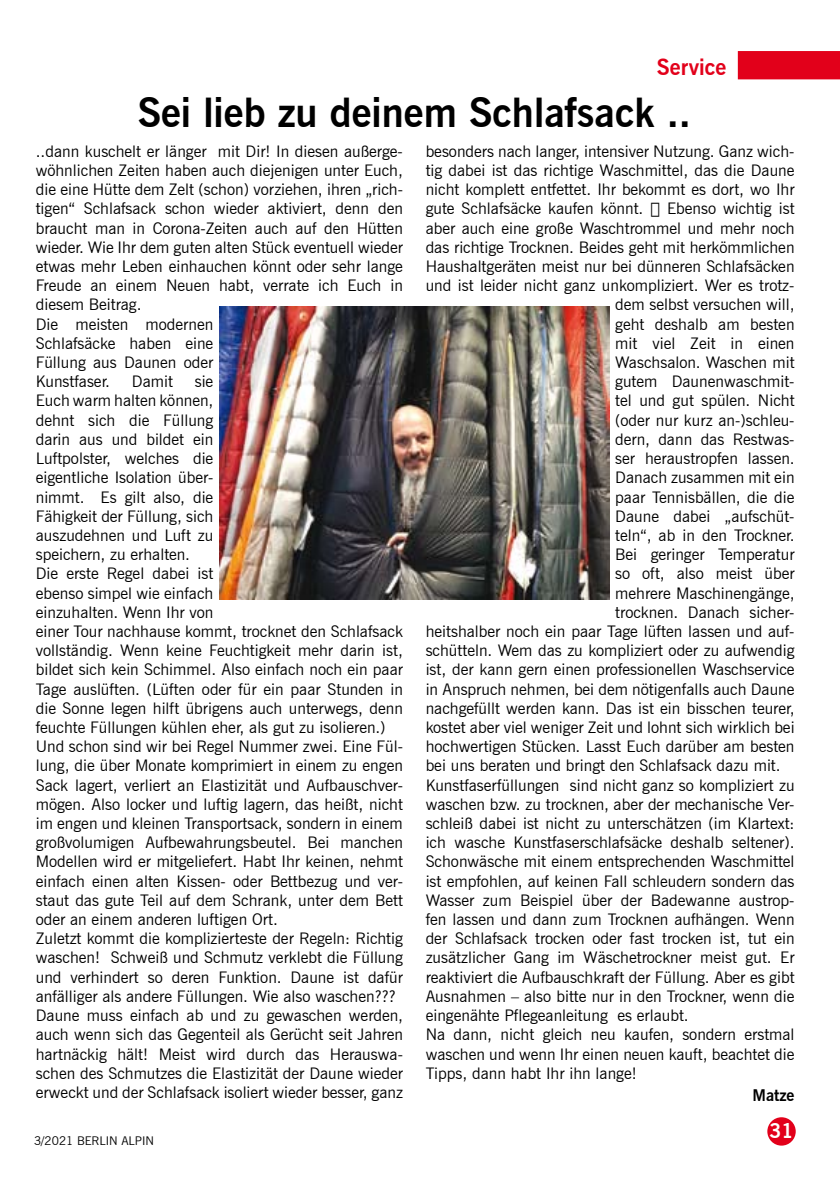
<style>
.page{position:relative;width:840px;height:1191px;background:#fff}
.page>*{position:absolute;margin:0;border:0;box-sizing:border-box;transform-origin:0 0}
.t1{font:700 40px "News Gothic BT";color:#000}
.t2{font:700 22px "News Gothic BT";color:#e2001a}
.t3{font:700 20px "News Gothic BT";color:#fffffd}
.t4{font:16px/19.2px "News Gothic BT";color:#000}
.t5{font:700 16px "News Gothic BT";color:#000}
.t6{font:12px "News Gothic BT";color:#000}
</style>
<div class="page">
<div style="left:737px;top:51px;width:102px;height:28px;background:#e2001a"></div>
<div style="left:767px;top:1118px;width:27px;height:26px;background:#e2001a;border-radius:50%"></div>
<div style="left:766px;top:1117px;width:29px;height:28px;border:2px solid #e2001a;border-radius:50%"></div>
<img style="left:219px;top:306px;width:390px;height:293px">
<h2 class="t2" style="left:656px;top:54px;width:71px">Service</h2>
<h1 class="t1" style="left:138px;top:88px;width:554px">Sei lieb zu deinem Schlafsack ..</h1>
<p class="t4" style="left:36px;top:141px;width:368px">..dann kuschelt er länger mit Dir! In diesen außerge&shy;wöhnlichen Zeiten haben auch diejenigen unter Euch, die eine Hütte dem Zelt (schon) vorziehen, ihren „rich&shy;tigen“ Schlafsack schon wieder aktiviert, denn den braucht man in Corona-Zeiten auch auf den Hütten wieder. Wie Ihr dem guten alten Stück eventuell wieder etwas mehr Leben einhauchen könnt oder sehr lange Freude an einem Neuen habt, verrate ich Euch in diesem Beitrag.<br>Die meisten modernen<br>Schlafsäcke haben eine<br>Füllung aus Daunen oder<br>Kunstfaser.</p>
<p class="t4" style="left:36px;top:372px;width:368px;text-indent:159px">sie<br>Euch warm halten können,<br>dehnt sich die Füllung<br>darin aus und bildet ein<br>Luftpolster, welches die<br>eigentliche Isolation über-<br>nimmt. Es gilt also, die<br>Fähigkeit der Füllung, sich<br>auszudehnen und Luft zu<br>speichern, zu erhalten.<br>Die erste Regel dabei ist<br>ebenso simpel wie einfach<br>einzuhalten. Wenn Ihr von<br>einer Tour nachhause kommt, trocknet den Schlafsack vollständig. Wenn keine Feuchtigkeit mehr darin ist, bildet sich kein Schimmel. Also einfach noch ein paar Tage auslüften. (Lüften oder für ein paar Stunden in die Sonne legen hilft übrigens auch unterwegs, denn feuchte Füllungen kühlen eher, als gut zu isolieren.)<br>Und schon sind wir bei Regel Nummer zwei. Eine Fül&shy;lung, die über Monate komprimiert in einem zu engen Sack lagert, verliert an Elastizität und Aufbauschver&shy;mögen. Also locker und luftig lagern, das heißt, nicht im engen und kleinen Transportsack, sondern in einem großvolumigen Aufbewahrungsbeutel. Bei manchen Modellen wird er mitgeliefert. Habt Ihr keinen, nehmt einfach einen alten Kissen- oder Bettbezug und ver&shy;staut das gute Teil auf dem Schrank, unter dem Bett oder an einem anderen luftigen Ort.<br>Zuletzt kommt die komplizierteste der Regeln: Richtig waschen! Schweiß und Schmutz verklebt die Füllung und verhindert so deren Funktion. Daune ist dafür anfälliger als andere Füllungen. Wie also waschen???<br>Daune muss einfach ab und zu gewaschen werden, auch wenn sich das Gegenteil als Gerücht seit Jahren hartnäckig hält! Meist wird durch das Herauswa&shy;schen des Schmutzes die Elastizität der Daune wieder erweckt und der Schlafsack isoliert wieder besser, ganz</p>
<p class="t4" style="left:132px;top:372px;width:43px">Damit</p>
<p class="t6" style="left:34px;top:1133px;width:121px">3/2021 BERLIN ALPIN</p>
<p class="t4" style="left:425px;top:141px;width:370px;text-align:justify">besonders nach langer, intensiver Nutzung. Ganz wich&shy;tig dabei ist das richtige Waschmittel, das die Daune nicht komplett entfettet. Ihr bekommt es dort, wo Ihr gute Schlafsäcke kaufen könnt.</p>
<p class="t4" style="left:666px;top:199px;width:129px">Ebenso wichtig ist</p>
<p class="t4" style="left:425px;top:218px;width:370px">aber auch eine große Waschtrommel und mehr noch</p>
<p class="t4" style="left:425px;top:237px;width:370px">das richtige Trocknen. Beides geht mit herkömmlichen</p>
<p class="t4" style="left:425px;top:257px;width:370px">Haushaltgeräten meist nur bei dünneren Schlafsäcken</p>
<p class="t4" style="left:425px;top:276px;width:370px">und ist leider nicht ganz unkompliziert. Wer es trotz-</p>
<p class="t4" style="left:615px;top:295px;width:181px">dem selbst versuchen will,</p>
<p class="t4" style="left:615px;top:314px;width:181px">geht deshalb am besten</p>
<p class="t4" style="left:615px;top:333px;width:181px">mit viel Zeit in einen</p>
<p class="t4" style="left:615px;top:353px;width:181px">Waschsalon. Waschen mit</p>
<p class="t4" style="left:615px;top:372px;width:181px">gutem Daunenwaschmit-</p>
<p class="t4" style="left:615px;top:391px;width:181px">tel und gut spülen. Nicht</p>
<p class="t4" style="left:615px;top:410px;width:181px">(oder nur kurz an-)schleu-</p>
<p class="t4" style="left:615px;top:429px;width:181px">dern, dann das Restwas-</p>
<p class="t4" style="left:615px;top:449px;width:181px">ser heraustropfen lassen.</p>
<p class="t4" style="left:615px;top:468px;width:181px">Danach zusammen mit ein</p>
<p class="t4" style="left:615px;top:487px;width:181px">paar Tennisbällen, die die</p>
<p class="t4" style="left:615px;top:506px;width:181px">Daune dabei „aufschüt-</p>
<p class="t4" style="left:615px;top:525px;width:181px">teln“, ab in den Trockner.</p>
<p class="t4" style="left:615px;top:545px;width:181px">Bei geringer Temperatur</p>
<p class="t4" style="left:615px;top:564px;width:181px">so oft, also meist über</p>
<p class="t4" style="left:615px;top:583px;width:181px">mehrere Maschinengänge,</p>
<p class="t4" style="left:615px;top:602px;width:181px">trocknen. Danach sicher-</p>
<p class="t4" style="left:425px;top:621px;width:370px">heitshalber noch ein paar Tage lüften lassen und auf-</p>
<p class="t4" style="left:425px;top:641px;width:370px">schütteln. Wem das zu kompliziert oder zu aufwendig</p>
<p class="t4" style="left:425px;top:660px;width:370px">ist, der kann gern einen professionellen Waschservice</p>
<p class="t4" style="left:425px;top:679px;width:370px">in Anspruch nehmen, bei dem nötigenfalls auch Daune</p>
<p class="t4" style="left:425px;top:698px;width:370px">nachgefüllt werden kann. Das ist ein bisschen teurer,</p>
<p class="t4" style="left:425px;top:717px;width:370px">kostet aber viel weniger Zeit und lohnt sich wirklich bei</p>
<p class="t4" style="left:425px;top:737px;width:370px">hochwertigen Stücken. Lasst Euch darüber am besten</p>
<p class="t4" style="left:425px;top:756px;width:356px">bei uns beraten und bringt den Schlafsack dazu mit.</p>
<p class="t4" style="left:425px;top:775px;width:370px">Kunstfaserfüllungen sind nicht ganz so kompliziert zu</p>
<p class="t4" style="left:425px;top:794px;width:370px">waschen bzw. zu trocknen, aber der mechanische Ver-</p>
<p class="t4" style="left:425px;top:813px;width:370px">schleiß dabei ist nicht zu unterschätzen (im Klartext:</p>
<p class="t4" style="left:425px;top:833px;width:370px">ich wasche Kunstfaserschlafsäcke deshalb seltener).</p>
<p class="t4" style="left:425px;top:852px;width:370px">Schonwäsche mit einem entsprechenden Waschmittel</p>
<p class="t4" style="left:425px;top:871px;width:370px">ist empfohlen, auf keinen Fall schleudern sondern das</p>
<p class="t4" style="left:425px;top:890px;width:370px">Wasser zum Beispiel über der Badewanne austrop-</p>
<p class="t4" style="left:425px;top:909px;width:370px">fen lassen und dann zum Trocknen aufhängen. Wenn</p>
<p class="t4" style="left:425px;top:929px;width:370px">der Schlafsack trocken oder fast trocken ist, tut ein</p>
<p class="t4" style="left:425px;top:948px;width:370px">zusätzlicher Gang im Wäschetrockner meist gut. Er</p>
<p class="t4" style="left:425px;top:967px;width:370px">reaktiviert die Aufbauschkraft der Füllung. Aber es gibt</p>
<p class="t4" style="left:425px;top:986px;width:370px">Ausnahmen – also bitte nur in den Trockner, wenn die</p>
<p class="t4" style="left:425px;top:1005px;width:264px">eingenähte Pflegeanleitung es erlaubt.</p>
<p class="t4" style="left:425px;top:1025px;width:370px">Na dann, nicht gleich neu kaufen, sondern erstmal</p>
<p class="t4" style="left:425px;top:1044px;width:370px">waschen und wenn Ihr einen neuen kauft, beachtet die</p>
<p class="t4" style="left:425px;top:1063px;width:212px">Tipps, dann habt Ihr ihn lange!</p>
<p class="t5" style="left:752px;top:1085px;width:44px">Matze</p>
<p class="t3" style="left:769px;top:1118px;width:26px">31</p>
</div>
